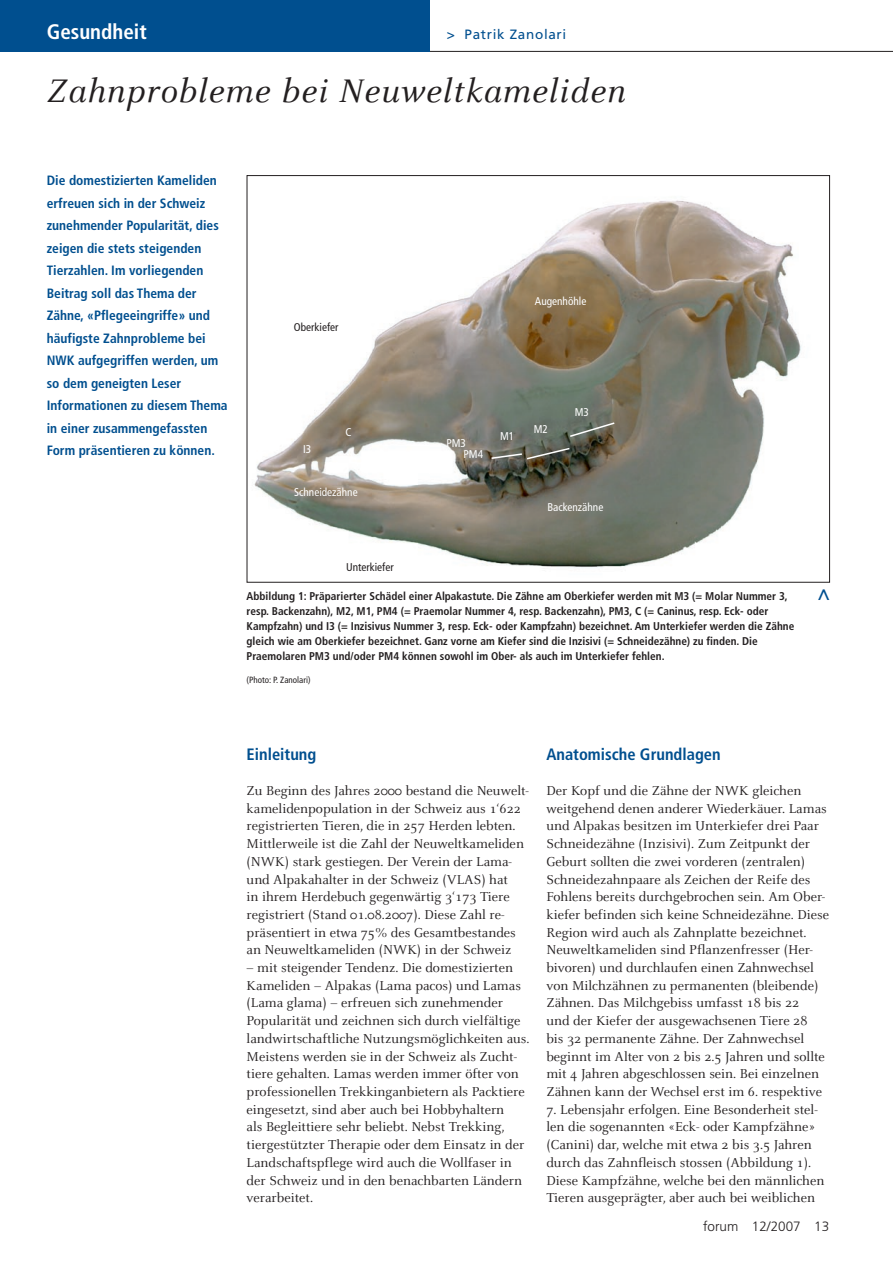
<style>
.page{position:relative;width:893px;height:1263px;background:#fff}
.page>*{position:absolute;margin:0;border:0;box-sizing:border-box;transform-origin:0 0}
.t1{font:italic 36px "Celeste";letter-spacing:.03em;color:#231f20}
.t2{font:700 condensed 21px "Frutiger";color:#fff}
.t3{font:700 condensed 21px "Frutiger";color:#004f8f}
.t4{font:700 condensed 16.5px "Frutiger";color:#004f8f}
.t5{font:14.25px/17.7px "Celeste";color:#231f20}
.t6{font:700 condensed 13.5px/22.5px "Frutiger";color:#004f8f}
.t7{font:13.5px "Frutiger";letter-spacing:.05em;color:#004f8f}
.t8{font:300 13.5px "Frutiger";color:#231f20}
.t9{font:700 condensed 11.25px/15px "Frutiger";color:#231f20}
.t10{font:condensed 11.25px/11.1px "Frutiger";color:#fff}
.t11{font:condensed 11.25px "Frutiger";color:#231f20}
.t12{font:condensed 9px "Frutiger";color:#231f20}
</style>
<div class="page">
<hr style="left:0;top:51px;width:893px;height:1px;background:#231f20">
<div style="left:0;top:0;width:429px;height:52px;background:#004f8f"></div>
<img style="left:254px;top:200px;width:547px;height:368px">
<svg style="left:490px;top:447px;width:81px;height:13px"></svg>
<svg style="left:568px;top:421px;width:48px;height:17px"></svg>
<h2 class="t2" style="left:47px;top:20px;width:101px">Gesundheit</h2>
<p class="t7" style="left:447px;top:27px;width:121px">&gt; Patrik Zanolari</p>
<h1 class="t1" style="left:47px;top:72px;width:580px">Zahnprobleme bei Neuweltkameliden</h1>
<p class="t6" style="left:47px;top:169px;width:182px">Die domestizierten Kameliden erfreuen sich in der Schweiz zunehmender Popularität, dies zeigen die stets steigenden<br>Tierzahlen. Im vorliegenden<br>Beitrag soll das Thema der<br>Zähne, «Pflegeeingriffe» und häufigste Zahnprobleme bei<br>NWK aufgegriffen werden, um so dem geneigten Leser<br>Informationen zu diesem Thema in einer zusammengefassten<br>Form präsentieren zu können.</p>
<p class="t11" style="left:294px;top:320px;width:46px">Oberkiefer</p>
<p class="t10" style="left:303px;top:444px;width:10px">I3</p>
<p class="t10" style="left:345px;top:426px;width:8px">C</p>
<p class="t10" style="left:294px;top:486px;width:65px">Schneidezähne</p>
<p class="t10" style="left:535px;top:296px;width:53px">Augenhöhle</p>
<p class="t10" style="left:463px;top:437px;width:21px;text-indent:-17px">PM3<br>PM4</p>
<p class="t10" style="left:500px;top:431px;width:16px">M1</p>
<p class="t10" style="left:534px;top:424px;width:16px">M2</p>
<p class="t10" style="left:575px;top:407px;width:16px">M3</p>
<p class="t10" style="left:547px;top:502px;width:57px">Backenzähne</p>
<p class="t11" style="left:346px;top:560px;width:49px">Unterkiefer</p>
<p class="t9" style="left:247px;top:589px;width:549px">Abbildung 1: Präparierter Schädel einer Alpakastute. Die Zähne am Oberkiefer werden mit M3 (= Molar Nummer 3, resp. Backenzahn), M2, M1, PM4 (= Praemolar Nummer 4, resp. Backenzahn), PM3, C (= Caninus, resp. Eck- oder Kampfzahn) und I3 (= Inzisivus Nummer 3, resp. Eck- oder Kampfzahn) bezeichnet. Am Unterkiefer werden die Zähne gleich wie am Oberkiefer bezeichnet. Ganz vorne am Kiefer sind die Inzisivi (= Schneidezähne) zu finden. Die Praemolaren PM3 und/oder PM4 können sowohl im Ober- als auch im Unterkiefer fehlen.</p>
<p class="t12" style="left:247px;top:675px;width:65px">(Photo: P. Zanolari)</p>
<h2 class="t3" style="left:809px;top:601px;width:14px;rotate:-90deg">&gt;</h2>
<p class="t4" style="left:247px;top:744px;width:71px">Einleitung</p>
<p class="t5" style="left:247px;top:782px;width:284px">Zu Beginn des Jahres 2000 bestand die Neuwelt&shy;kamelidenpopulation in der Schweiz aus 1‘622 registrierten Tieren, die in 257 Herden lebten.<br>Mittlerweile ist die Zahl der Neuweltkameliden (NWK) stark gestiegen. Der Verein der Lama&shy;und Alpakahalter in der Schweiz (VLAS) hat<br>in ihrem Herdebuch gegenwärtig 3‘173 Tiere registriert (Stand 01.08.2007). Diese Zahl re&shy;präsentiert in etwa 75% des Gesamtbestandes an Neuweltkameliden (NWK) in der Schweiz</p>
<p class="t5" style="left:247px;top:959px;width:284px">– mit steigender Tendenz. Die domestizierten Kameliden – Alpakas (Lama pacos) und Lamas (Lama glama) – erfreuen sich zunehmender Popularität und zeichnen sich durch vielfältige landwirtschaftliche Nutzungsmöglichkeiten aus.<br>Meistens werden sie in der Schweiz als Zucht&shy;tiere gehalten. Lamas werden immer öfter von professionellen Trekkinganbietern als Packtiere eingesetzt, sind aber auch bei Hobbyhaltern<br>als Begleittiere sehr beliebt. Nebst Trekking, tiergestützter Therapie oder dem Einsatz in der Landschaftspflege wird auch die Wollfaser in der Schweiz und in den benachbarten Ländern verarbeitet.</p>
<p class="t4" style="left:546px;top:744px;width:176px">Anatomische Grundlagen</p>
<p class="t5" style="left:546px;top:782px;width:284px">Der Kopf und die Zähne der NWK gleichen weitgehend denen anderer Wiederkäuer. Lamas und Alpakas besitzen im Unterkiefer drei Paar Schneidezähne (Inzisivi). Zum Zeitpunkt der Geburt sollten die zwei vorderen (zentralen)<br>Schneidezahnpaare als Zeichen der Reife des Fohlens bereits durchgebrochen sein. Am Ober&shy;kiefer befinden sich keine Schneidezähne. Diese Region wird auch als Zahnplatte bezeichnet.<br>Neuweltkameliden sind Pflanzenfresser (Her&shy;bivoren) und durchlaufen einen Zahnwechsel von Milchzähnen zu permanenten (bleibende)<br>Zähnen. Das Milchgebiss umfasst 18 bis 22<br>und der Kiefer der ausgewachsenen Tiere 28<br>bis 32 permanente Zähne. Der Zahnwechsel beginnt im Alter von 2 bis 2.5 Jahren und sollte mit 4 Jahren abgeschlossen sein. Bei einzelnen Zähnen kann der Wechsel erst im 6. respektive</p>
<p class="t5" style="left:546px;top:1101px;width:280px">7. Lebensjahr erfolgen. Eine Besonderheit stel&shy;len die sogenannten «Eck- oder Kampfzähne» (Canini) dar, welche mit etwa 2 bis 3.5 Jahren durch das Zahnfleisch stossen (Abbildung 1).<br>Diese Kampfzähne, welche bei den männlichen Tieren ausgeprägter, aber auch bei weiblichen</p>
<p class="t8" style="left:703px;top:1218px;width:128px">forum 12/2007 13</p>
</div>
